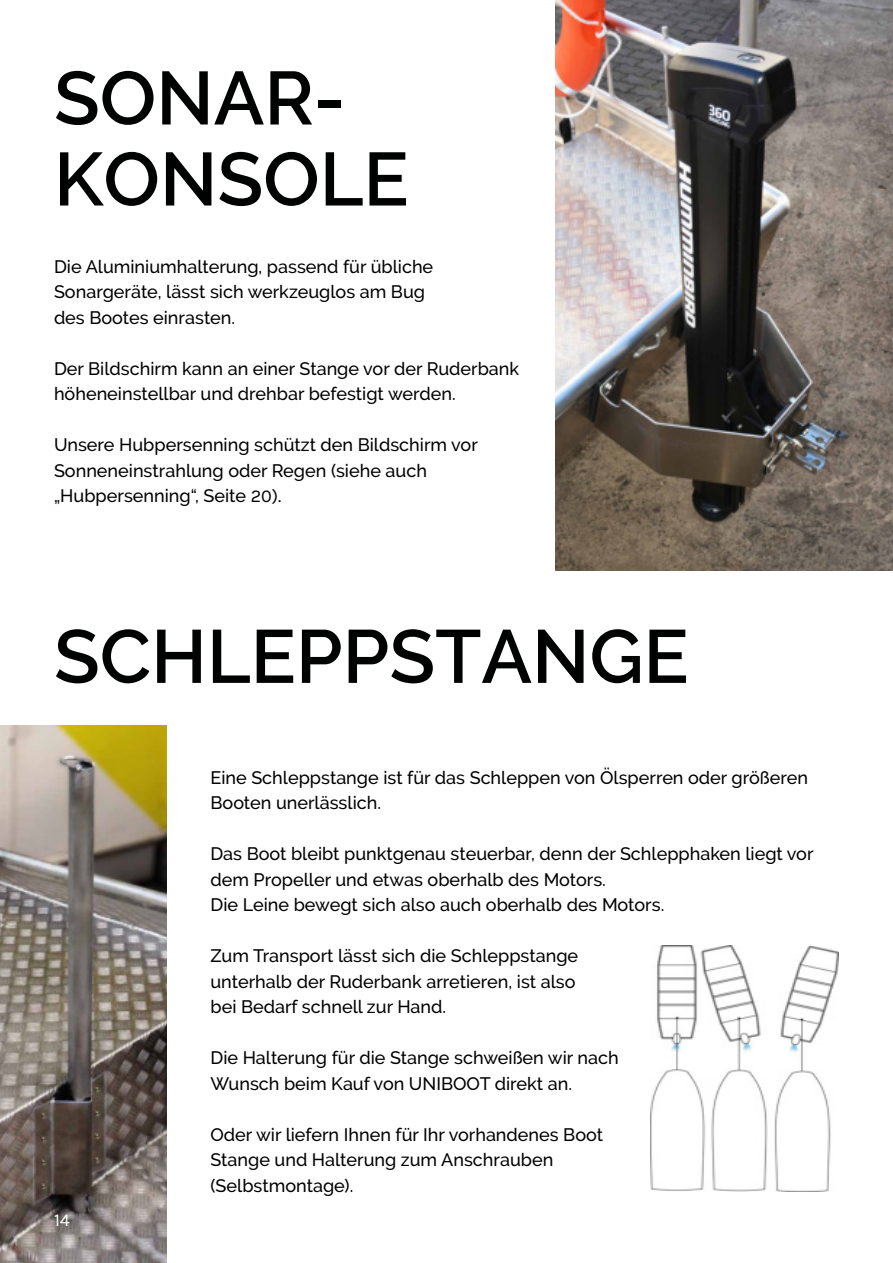
<style>
.page{position:relative;width:893px;height:1263px;background:#fff}
.page>*{position:absolute;margin:0;border:0;box-sizing:border-box;transform-origin:0 0}
.t1{font:600 75px/81px "Raleway";color:#000101}
.t2{font:500 18px/25.5px "Raleway";color:#000}
.t3{font:18px "Karla";color:#fff}
.s1{font-family:"Karla";font-weight:400}
</style>
<div class="page">
<img style="left:0;top:725px;width:167px;height:538px">
<img style="left:556px;top:0;width:337px;height:570px">
<img style="left:651px;top:946px;width:188px;height:246px">
<h1 class="t1" style="left:54px;top:58px;width:356px">SONAR&shy;kONSOLE</h1>
<p class="t2" style="left:54px;top:254px;width:381px">Die Aluminiumhalterung, passend für übliche<br>Sonargeräte, lässt sich werkzeuglos am Bug des Bootes einrasten.</p>
<p class="t2" style="left:54px;top:356px;width:467px">Der Bildschirm kann an einer Stange vor der Ruderbank höheneinstellbar und drehbar befestigt werden.</p>
<p class="t2" style="left:54px;top:432px;width:425px">unsere Hubpersenning schützt den Bildschirm vor<br>Sonneneinstrahlung oder Regen (siehe auch „Hubpersenning“, Seite <span class="s1">20).</span></p>
<h1 class="t1" style="left:54px;top:616px;width:636px">SCHLEPPSTANgE</h1>
<p class="t3" style="left:54px;top:1212px;width:18px">14</p>
<p class="t2" style="left:210px;top:765px;width:599px">Eine Schleppstange ist für das Schleppen von Ölsperren oder größeren<br>Booten unerlässlich.</p>
<p class="t2" style="left:210px;top:841px;width:605px">Das Boot bleibt punktgenau steuerbar, denn der Schlepphaken liegt vor dem Propeller und etwas oberhalb des Motors.<br>Die Leine bewegt sich also auch oberhalb des Motors.</p>
<p class="t2" style="left:210px;top:943px;width:369px">zum Transport lässt sich die Schleppstange unterhalb der Ruderbank arretieren, ist also bei Bedarf schnell zur Hand.</p>
<p class="t2" style="left:210px;top:1045px;width:410px">Die Halterung für die Stange schweißen wir nach<br>Wunsch beim kauf von unIBooT direkt an.</p>
<p class="t2" style="left:210px;top:1122px;width:394px">oder wir liefern Ihnen für Ihr vorhandenes Boot<br>Stange und Halterung zum Anschrauben (Selbstmontage).</p>
</div>
